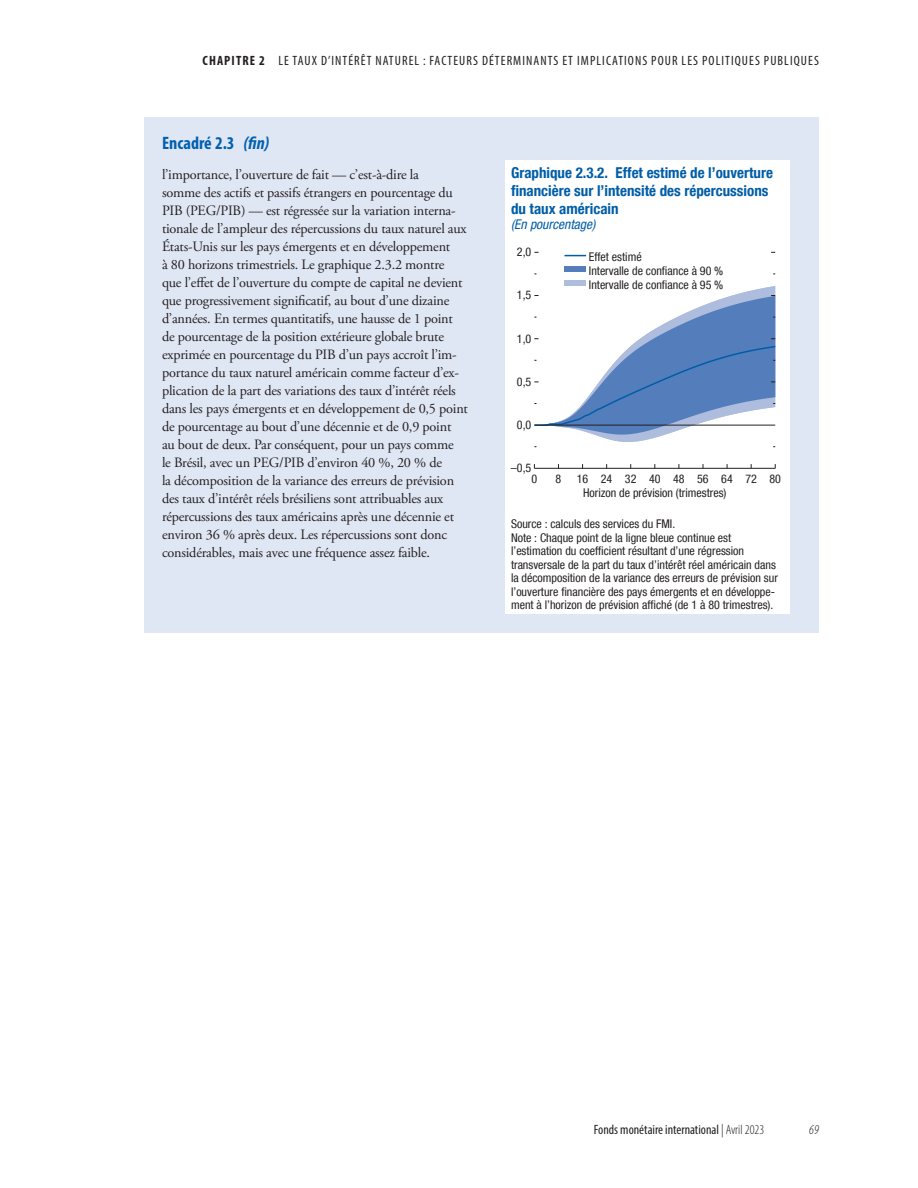
<style>
.page{position:relative;width:918px;height:1188px;background:#fff}
.page>*{position:absolute;margin:0;border:0;box-sizing:border-box;transform-origin:0 0}
.Box_Title_continued{font:700 condensed 18px "Myriad Pro";color:#0161b0}
.t1{font:700 condensed 15px/18px "Helvetica Neue LT Com";color:#015da7}
.FRE_Box_Normal{font:14.25px/18px "Adobe Garamond Pro";letter-spacing:-.015em;color:#231f20}
.t2{font:condensed 13.5px "Myriad Pro";color:#231f20}
.t3{font:italic condensed 13.5px "Helvetica Neue LT Com";color:#015da7}
.t4{font:italic 300 condensed 13.5px "Myriad Pro";color:#231f20}
.t5{font:condensed 12px/13.5px "Helvetica Neue LT Com";color:#231f20}
.s1{font-weight:700}
.s2{font-style:italic}
.s3{font-weight:300}
</style>
<div class="page">
<div style="left:144px;top:117px;width:675px;height:516px;background:#e0e7f4"></div>
<div style="left:506px;top:160px;width:284px;height:454px;background:#fff"></div>
<hr style="left:534px;top:468px;width:241px;height:1px;background:#231f20">
<svg style="left:534px;top:286px;width:242px;height:161px"></svg>
<svg style="left:565px;top:255px;width:21px;height:1px"></svg>
<div style="left:565px;top:267px;width:21px;height:5px;background:#547dbb"></div>
<div style="left:565px;top:281px;width:21px;height:5px;background:#aebcdd"></div>
<p class="t2" style="left:203px;top:52px;width:136px"><span class="s1">CHAPITRE 2</span> LE TAUX D’INTÉR</p>
<p class="t2" style="left:361px;top:52px;width:22px">ÊT NATUREL</p>
<p class="t2" style="left:423px;top:52px;width:14px">: FACTEURS</p>
<p class="t2" style="left:482px;top:52px;width:8px">DÉTERMINANTS</p>
<p class="t2" style="left:562px;top:52px;width:22px">ET IMPLICATIONS</p>
<p class="t2" style="left:651px;top:52px;width:8px">POUR</p>
<p class="t2" style="left:682px;top:52px;width:27px">LES POLITI</p>
<p class="t2" style="left:735px;top:52px;width:73px">QUES PUBLIQUES</p>
<p class="Box_Title_continued" style="left:162px;top:131px;width:109px">Encadré 2.3 <span class="s2">(fin)</span></p>
<p class="FRE_Box_Normal" style="left:162px;top:165px;width:308px">l’importance, l’ouverture de fait — c’est-à-dire la<br>somme des actifs et passifs étrangers en pourcentage du PIB (PEG/PIB) — est régressée sur la variation interna&shy;tionale de l’ampleur des répercussions du taux naturel aux États-Unis sur les pays émergents et en développement<br>à 80 horizons trimestriels. Le graphique 2.3.2 montre<br>que l’effet de l’ouverture du compte de capital ne devient que progressivement significatif, au bout d’une dizaine d’années. En termes quantitatifs, une hausse de 1 point de pourcentage de la position extérieure globale brute exprimée en pourcentage du PIB d’un pays accroît l’im&shy;portance du taux naturel américain comme facteur d’ex&shy;plication de la part des variations des taux d’intérêt réels dans les pays émergents et en développement de 0,5 point de pourcentage au bout d’une décennie et de 0,9 point<br>au bout de deux. Par conséquent, pour un pays comme<br>le Brésil, avec un PEG/PIB d’environ 40 %, 20 % de<br>la décomposition de la variance des erreurs de prévision des taux d’intérêt réels brésiliens sont attribuables aux répercussions des taux américains après une décennie et environ 36 % après deux. Les répercussions sont donc considérables, mais avec une fréquence assez faible.</p>
<p class="t1" style="left:511px;top:163px;width:263px">Graphique 2.3.2. Effet estimé de l’ouverture financière sur l’intensité des répercussions du taux américain</p>
<p class="t3" style="left:511px;top:216px;width:86px">(En pourcentage)</p>
<p class="t5" style="left:517px;top:245px;width:16px">2,0</p>
<p class="t5" style="left:517px;top:288px;width:16px">1,5</p>
<p class="t5" style="left:517px;top:331px;width:16px">1,0</p>
<p class="t5" style="left:517px;top:375px;width:16px">0,5</p>
<p class="t5" style="left:517px;top:418px;width:16px">0,0</p>
<p class="t5" style="left:589px;top:250px;width:136px;line-height:14px">Effet estimé<br>Intervalle de confiance à 90 %<br>Intervalle de confiance à 95 %</p>
<p class="t5" style="left:511px;top:461px;width:22px">–0,5</p>
<p class="t5" style="left:532px;top:472px;width:7px">0</p>
<p class="t5" style="left:556px;top:472px;width:7px">8</p>
<p class="t5" style="left:583px;top:471px;width:145px;line-height:14.5px;text-indent:-6px">16 24 32 40 48<br>Horizon de prévision (trimestres)</p>
<p class="t5" style="left:697px;top:472px;width:85px">56 64 72 80</p>
<p class="t5" style="left:511px;top:517px;width:268px">Source : calculs des services du FMI.<br>Note : Chaque point de la ligne bleue continue est l’estimation du coefficient résultant d’une régression transversale de la part du taux d’intérêt réel américain dans la décomposition de la variance des erreurs de prévision sur l’ouverture financière des pays émergents et en développe&shy;ment à l’horizon de prévision affiché (de 1 à 80 trimestres).</p>
<p class="t2" style="left:594px;top:1121px;width:172px">FONDS MONÉTAIRE INTERNATIONAL <span class="s3">| Avril 2023</span></p>
<p class="t4" style="left:809px;top:1121px;width:11px">69</p>
</div>
